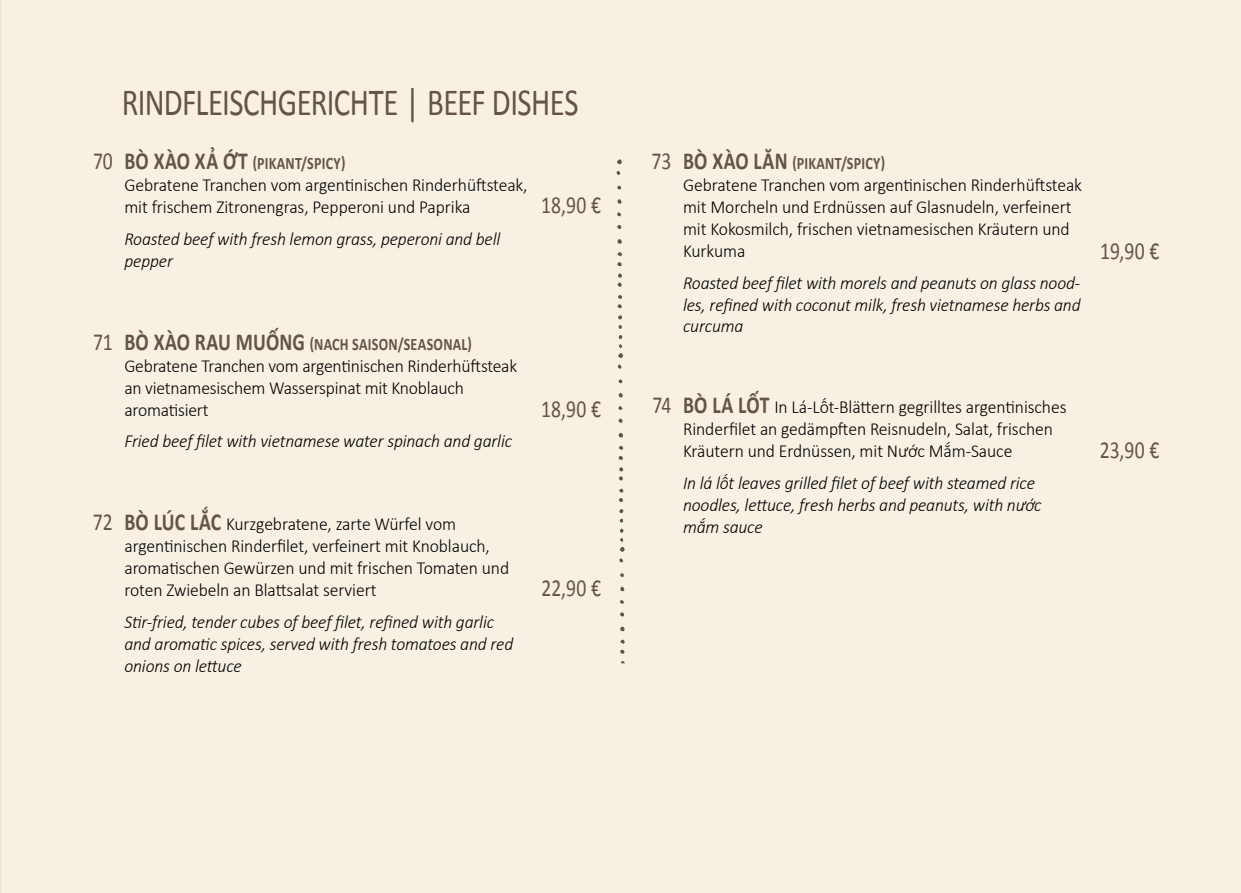
<style>
.page{position:relative;width:1241px;height:893px;background:#fff}
.page>*{position:absolute;margin:0;border:0;box-sizing:border-box;transform-origin:0 0}
.t1{font:38.5px "Calibri";letter-spacing:-.02em;color:#645443;scale:.8 1}
.t2{font:24.5px "Calibri";color:#645443;scale:.8 1}
.t3{font:300 18.38px/21.9px "Calibri";letter-spacing:-.005em;color:#000;scale:.96 1}
.t4{font:italic 300 18.38px/21.9px "Calibri";letter-spacing:-.01em;color:#000;scale:.96 1}
.t5{font:700 17.5px "Calibri";letter-spacing:.015em;color:#645443;scale:.8 1}
.s1{font-size:24.5px}
.s2{font-weight:700;font-size:24.5px;color:#645443}
</style>
<div class="page">
<div style="left:0;top:0;width:1240px;height:893px;background:#f7f0e3"></div>
<svg style="left:617px;top:159px;width:4px;height:6px"></svg>
<svg style="left:617px;top:239px;width:4px;height:5px"></svg>
<svg style="left:617px;top:199px;width:4px;height:5px"></svg>
<svg style="left:617px;top:262px;width:5px;height:4px"></svg>
<svg style="left:617px;top:225px;width:4px;height:4px"></svg>
<svg style="left:617px;top:252px;width:5px;height:4px"></svg>
<svg style="left:617px;top:273px;width:5px;height:14px"></svg>
<svg style="left:617px;top:212px;width:4px;height:4px"></svg>
<svg style="left:616px;top:171px;width:4px;height:4px"></svg>
<svg style="left:617px;top:295px;width:5px;height:14px"></svg>
<svg style="left:617px;top:186px;width:4px;height:3px"></svg>
<svg style="left:618px;top:315px;width:4px;height:14px"></svg>
<svg style="left:618px;top:335px;width:5px;height:23px"></svg>
<svg style="left:618px;top:433px;width:5px;height:4px"></svg>
<svg style="left:618px;top:393px;width:4px;height:5px"></svg>
<svg style="left:618px;top:456px;width:5px;height:4px"></svg>
<svg style="left:618px;top:418px;width:4px;height:5px"></svg>
<svg style="left:619px;top:446px;width:4px;height:4px"></svg>
<svg style="left:618px;top:467px;width:5px;height:14px"></svg>
<svg style="left:618px;top:406px;width:5px;height:4px"></svg>
<svg style="left:617px;top:364px;width:4px;height:5px"></svg>
<svg style="left:618px;top:489px;width:5px;height:13px"></svg>
<svg style="left:618px;top:379px;width:4px;height:4px"></svg>
<svg style="left:619px;top:509px;width:4px;height:14px"></svg>
<svg style="left:619px;top:529px;width:5px;height:23px"></svg>
<svg style="left:620px;top:627px;width:4px;height:4px"></svg>
<svg style="left:620px;top:587px;width:4px;height:4px"></svg>
<svg style="left:620px;top:650px;width:4px;height:4px"></svg>
<svg style="left:620px;top:612px;width:4px;height:5px"></svg>
<svg style="left:620px;top:639px;width:5px;height:5px"></svg>
<svg style="left:620px;top:600px;width:4px;height:4px"></svg>
<svg style="left:619px;top:558px;width:4px;height:5px"></svg>
<svg style="left:620px;top:573px;width:4px;height:4px"></svg>
<h2 class="t2" style="left:93px;top:146px;width:26px">70</h2>
<h1 class="t1" style="left:122px;top:78px;width:514px">RINDFLEISCHGERICHTE | BEEF DISHES</h1>
<p class="t5" style="left:124px;top:152px;width:278px"><span class="s1">BÒ XÀO XẢ ỚT</span> (PIKANT/SP ICY)</p>
<p class="t3" style="left:124px;top:174px;width:421px">Gebratene Tranchen vom argentinischen Rinderhüftsteak, mit frischem Zitronengras, Pepperoni und Paprika</p>
<p class="t4" style="left:124px;top:228px;width:393px">Roasted beef with fresh lemon grass, peperoni and bell pepper</p>
<h2 class="t2" style="left:541px;top:189px;width:76px">18,90 €</h2>
<h2 class="t2" style="left:93px;top:326px;width:26px">71</h2>
<p class="t5" style="left:124px;top:333px;width:436px"><span class="s1">BÒ XÀO RAU MUỐNG</span> (NACH SAISON/SEASONAL)</p>
<p class="t3" style="left:124px;top:355px;width:410px">Gebratene Tranchen vom argentinischen Rinderhüftsteak an vietnamesischem Wasserspinat mit Knoblauch aromatisiert</p>
<p class="t4" style="left:124px;top:430px;width:405px">Fried beef filet with vietnamese water spinach and garlic</p>
<h2 class="t2" style="left:93px;top:507px;width:26px">72</h2>
<p class="t3" style="left:124px;top:513px;width:402px"><span class="s2">BÒ LÚC LẮC</span> Kurzgebratene, zarte Würfel vom argentinischen Rinderfilet, verfeinert mit Knoblauch, aromatischen Gewürzen und mit frischen Tomaten und roten Zwiebeln an Blattsalat serviert</p>
<p class="t4" style="left:124px;top:611px;width:406px">Stir-fried, tender cubes of beef filet, refined with garlic and aromatic spices, served with fresh tomatoes and red onions on lettuce</p>
<h2 class="t2" style="left:541px;top:394px;width:76px">18,90 €</h2>
<h2 class="t2" style="left:541px;top:572px;width:76px">22,90 €</h2>
<h2 class="t2" style="left:651px;top:146px;width:26px">73</h2>
<p class="t5" style="left:683px;top:152px;width:254px"><span class="s1">BÒ XÀO LĂN</span> (PIKANT/SPICY)</p>
<p class="t3" style="left:683px;top:174px;width:417px">Gebratene Tranchen vom argentinischen Rinderhüftsteak mit Morcheln und Erdnüssen auf Glasnudeln, verfeinert mit Kokosmilch, frischen vietnamesischen Kräutern und Kurkuma</p>
<p class="t4" style="left:683px;top:271px;width:415px;text-align:justify">Roasted beef filet with morels and peanuts on glass nood&shy;les, refined with coconut milk, fresh vietnamese herbs and curcuma</p>
<h2 class="t2" style="left:1099px;top:236px;width:76px">19,90 €</h2>
<h2 class="t2" style="left:652px;top:390px;width:25px">74</h2>
<p class="t3" style="left:683px;top:396px;width:401px"><span class="s2">BÒ LÁ LỐT</span> In Lá-Lốt-Blättern gegrilltes argentinisches<br>Rinderfilet an gedämpften Reisnudeln, Salat, frischen<br>Kräutern und Erdnüssen, mit Nước Mắm-Sauce</p>
<p class="t4" style="left:683px;top:472px;width:375px">In lá lốt leaves grilled filet of beef with steamed rice noodles, lettuce, fresh herbs and peanuts, with nước mắm sauce</p>
<h2 class="t2" style="left:1099px;top:435px;width:76px">23,90 €</h2>
</div>
